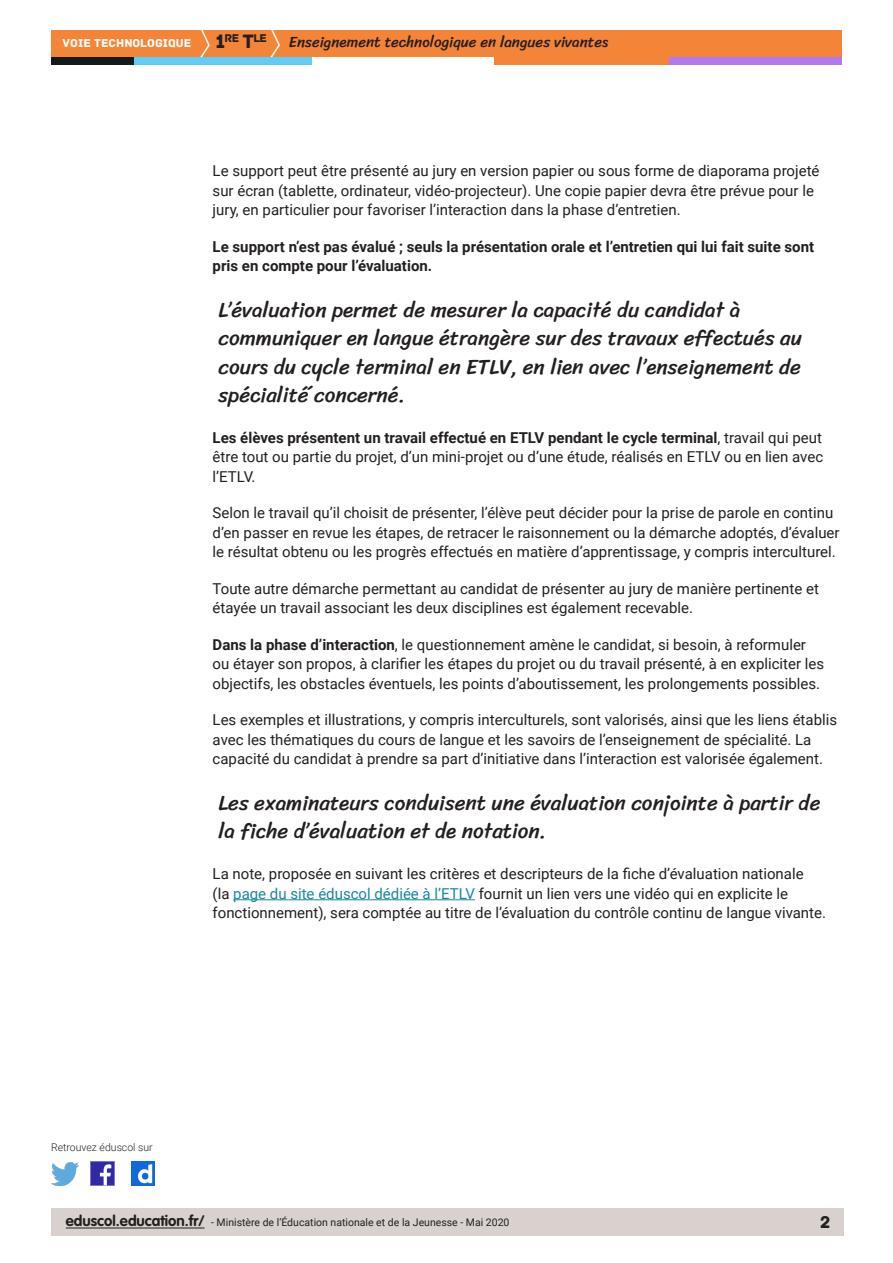
<style>
.page{position:relative;width:893px;height:1263px;background:#fff}
.page>*{position:absolute;margin:0;border:0;box-sizing:border-box;transform-origin:0 0}
._02_titre_1{font:21px/28.5px "Sriracha";color:#231f20}
.t1{font:18px "Archive";color:#231f20}
.Texte_courant{font:15px/19.5px "Roboto";color:#231f20}
.Texte_courant-2{font:700 15px/19.5px "Roboto";color:#231f20}
.t2{font:15px "Sriracha";color:#231f20}
.t3{font:12px "Archive";color:#fff}
.t4{font:11.85px "Archive";color:#231f20}
.t5{font:10.5px "Roboto";color:#231f20}
.t6{font:300 10.5px "Roboto";color:#231f20}
.s1{font-size:20.4px}
.s2{font-weight:700}
.s3{color:#16879f}
.s4{font-family:"VAG Rounded Std";font-weight:700;font-size:15px}
</style>
<div class="page">
<div style="left:51px;top:1209px;width:792px;height:27px;background:#d8d1ce"></div>
<hr style="left:66px;top:1227px;width:139px;height:1px;background:#231f20">
<div style="left:51px;top:30px;width:791px;height:27px;background:#f48437"></div>
<svg style="left:200px;top:30px;width:10px;height:27px"></svg>
<svg style="left:270px;top:30px;width:10px;height:27px"></svg>
<div style="left:133px;top:57px;width:179px;height:8px;background:#5fcdf5"></div>
<div style="left:51px;top:57px;width:82px;height:8px;background:#141a1c"></div>
<div style="left:667px;top:57px;width:175px;height:8px;background:#b078f2"></div>
<div style="left:494px;top:57px;width:175px;height:8px;background:#f48437"></div>
<img style="left:91px;top:1162px;width:23px;height:23px">
<img style="left:51px;top:1163px;width:28px;height:22px">
<img style="left:132px;top:1162px;width:22px;height:23px">
<hr style="left:233px;top:899px;width:242px;height:1px;background:#16879f">
<p class="t4" style="left:215px;top:31px;width:53px"><span class="s1">1</span>RE <span class="s1">T</span>LE</p>
<p class="t3" style="left:63px;top:36px;width:130px">VOIE TECHNOLOGIQUE</p>
<p class="t2" style="left:289px;top:33px;width:321px">Enseignement technologique en langues vivantes</p>
<p class="Texte_courant" style="left:213px;top:160px;width:608px">Le support peut être présenté au jury en version papier ou sous forme de diaporama projeté sur écran (tablette, ordinateur, vidéo-projecteur). Une copie papier devra être prévue pour le jury, en particulier pour favoriser l’interaction dans la phase d’entretien.</p>
<p class="Texte_courant-2" style="left:213px;top:236px;width:603px">Le support n’est pas évalué ; seuls la présentation orale et l’entretien qui lui fait suite sont pris en compte pour l’évaluation.</p>
<p class="_02_titre_1" style="left:219px;top:295px;width:585px">L’évaluation permet de mesurer la capacité du candidat à communiquer en langue étrangère sur des travaux effectués au cours du cycle terminal en ETLV, en lien avec l’enseignement de spécialité́concerné.</p>
<p class="Texte_courant" style="left:213px;top:427px;width:612px;text-align:justify"><span class="s2">Les élèves présentent un travail effectué en ETLV pendant le cycle terminal</span>, travail qui peut être tout ou partie du projet, d’un mini-projet ou d’une étude, réalisés en ETLV ou en lien avec l’ETLV.</p>
<p class="Texte_courant" style="left:213px;top:503px;width:628px">Selon le travail qu’il choisit de présenter, l’élève peut décider pour la prise de parole en continu d’en passer en revue les étapes, de retracer le raisonnement ou la démarche adoptés, d’évaluer le résultat obtenu ou les progrès effectués en matière d’apprentissage, y compris interculturel.</p>
<p class="Texte_courant" style="left:213px;top:578px;width:608px">Toute autre démarche permettant au candidat de présenter au jury de manière pertinente et étayée un travail associant les deux disciplines est également recevable.</p>
<p class="Texte_courant" style="left:213px;top:634px;width:613px"><span class="s2">Dans la phase d’interaction</span>, le questionnement amène le candidat, si besoin, à reformuler ou étayer son propos, à clarifier les étapes du projet ou du travail présenté, à en expliciter les objectifs, les obstacles éventuels, les points d’aboutissement, les prolongements possibles.</p>
<p class="Texte_courant" style="left:213px;top:710px;width:626px">Les exemples et illustrations, y compris interculturels, sont valorisés, ainsi que les liens établis avec les thématiques du cours de langue et les savoirs de l’enseignement de spécialité. La capacité du candidat à prendre sa part d’initiative dans l’interaction est valorisée également.</p>
<p class="_02_titre_1" style="left:219px;top:788px;width:603px">Les examinateurs conduisent une évaluation conjointe à partir de la fiche d’évaluation et de notation.</p>
<p class="Texte_courant" style="left:213px;top:863px;width:615px">La note, proposée en suivant les critères et descripteurs de la fiche d’évaluation nationale<br>(la <span class="s3">page du site éduscol dédiée à l’ETLV</span> fournit un lien vers une vidéo qui en explicite le fonctionnement), sera comptée au titre de l’évaluation du contrôle continu de langue vivante.</p>
<p class="t6" style="left:51px;top:1140px;width:103px">Retrouvez éduscol sur</p>
<p class="t5" style="left:66px;top:1215px;width:445px"><span class="s4">eduscol.education.fr/</span> - Ministère de l’Éducation nationale et de la Jeunesse - Mai 2020</p>
<p class="t1" style="left:820px;top:1211px;width:12px">2</p>
</div>
